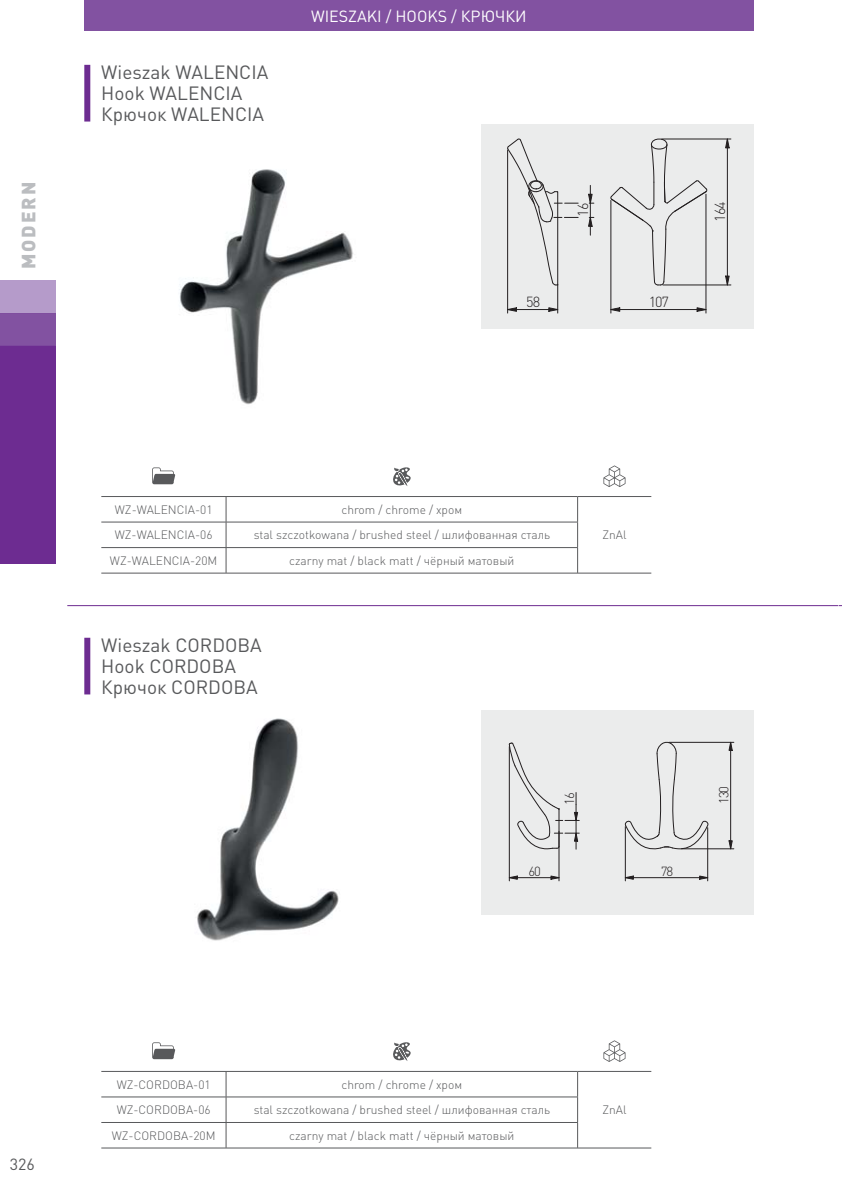
<style>
.page{position:relative;width:842px;height:1191px;background:#fff}
.page>*{position:absolute;margin:0;border:0;box-sizing:border-box;transform-origin:0 0}
.t1{font:19px/21px "DIN Pro";color:#58595b}
.t2{font:900 19px "DIN Pro";letter-spacing:.1em;color:#bbbdc0}
.t3{font:16px "DIN Pro";color:#fff}
.t4{font:16px "DIN Pro";color:#58595b}
.t5{font:300 14.4px "DIN Pro";letter-spacing:-.075em;color:#231f20}
.t6{font:300 13px "DIN Pro";letter-spacing:-.07em;color:#231f20}
.t7{font:300 12px "DIN Pro";color:#58595b}
</style>
<div class="page">
<div style="left:84px;top:0;width:669px;height:31px;background:#8252a1"></div>
<div style="left:84px;top:65px;width:6px;height:56px;background:#6d2c91"></div>
<div style="left:84px;top:637px;width:6px;height:57px;background:#6d2c91"></div>
<hr style="left:67px;top:605px;width:771px;height:1px;background:#6d2c91">
<div style="left:0;top:346px;width:56px;height:218px;background:#6d2c91"></div>
<div style="left:0;top:313px;width:56px;height:33px;background:#8252a1"></div>
<div style="left:0;top:280px;width:56px;height:33px;background:#b59bca"></div>
<div style="left:481px;top:124px;width:272px;height:204px;background:#ebecec"></div>
<div style="left:481px;top:710px;width:272px;height:204px;background:#ebecec"></div>
<img style="left:179px;top:169px;width:174px;height:236px">
<svg style="left:610px;top:138px;width:97px;height:147px"></svg>
<svg style="left:588px;top:185px;width:6px;height:50px"></svg>
<svg style="left:725px;top:138px;width:4px;height:10px"></svg>
<svg style="left:725px;top:275px;width:4px;height:11px"></svg>
<hr style="left:727px;top:148px;width:1px;height:128px;background:#231f20">
<hr style="left:662px;top:139px;width:69px;height:1px;background:#231f20">
<hr style="left:663px;top:284px;width:68px;height:1px;background:#231f20">
<svg style="left:697px;top:307px;width:9px;height:5px"></svg>
<svg style="left:611px;top:307px;width:9px;height:5px"></svg>
<hr style="left:620px;top:309px;width:77px;height:1px;background:#231f20">
<hr style="left:610px;top:200px;width:1px;height:113px;background:#231f20">
<hr style="left:706px;top:194px;width:1px;height:119px;background:#231f20">
<svg style="left:507px;top:138px;width:71px;height:175px"></svg>
<hr style="left:507px;top:150px;width:1px;height:163px;background:#231f20">
<img style="left:197px;top:718px;width:142px;height:223px">
<svg style="left:625px;top:742px;width:83px;height:108px"></svg>
<svg style="left:509px;top:742px;width:70px;height:107px"></svg>
<svg style="left:508px;top:875px;width:10px;height:4px"></svg>
<svg style="left:551px;top:875px;width:8px;height:4px"></svg>
<hr style="left:517px;top:877px;width:34px;height:1px;background:#231f20">
<hr style="left:559px;top:831px;width:1px;height:49px;background:#231f20">
<hr style="left:509px;top:746px;width:1px;height:134px;background:#231f20">
<svg style="left:624px;top:875px;width:10px;height:4px"></svg>
<svg style="left:699px;top:875px;width:10px;height:4px"></svg>
<hr style="left:633px;top:877px;width:67px;height:1px;background:#231f20">
<hr style="left:707px;top:827px;width:1px;height:53px;background:#231f20">
<hr style="left:625px;top:826px;width:1px;height:54px;background:#231f20">
<svg style="left:729px;top:741px;width:4px;height:9px"></svg>
<svg style="left:729px;top:840px;width:4px;height:10px"></svg>
<hr style="left:730px;top:750px;width:1px;height:90px;background:#231f20">
<hr style="left:681px;top:848px;width:53px;height:1px;background:#231f20">
<hr style="left:669px;top:742px;width:65px;height:1px;background:#231f20">
<hr style="left:101px;top:496px;width:477px;height:1px;background:#58595b">
<hr style="left:578px;top:496px;width:73px;height:1px;background:#58595b">
<hr style="left:101px;top:521px;width:477px;height:1px;background:#58595b">
<hr style="left:101px;top:547px;width:477px;height:1px;background:#58595b">
<svg style="left:226px;top:497px;width:1px;height:75px"></svg>
<svg style="left:577px;top:497px;width:1px;height:75px"></svg>
<hr style="left:101px;top:572px;width:550px;height:1px;background:#58595b">
<svg style="left:152px;top:467px;width:23px;height:17px"></svg>
<svg style="left:393px;top:467px;width:18px;height:19px"></svg>
<svg style="left:603px;top:465px;width:22px;height:22px"></svg>
<hr style="left:101px;top:1071px;width:477px;height:1px;background:#58595b">
<hr style="left:578px;top:1071px;width:73px;height:1px;background:#58595b">
<hr style="left:101px;top:1096px;width:477px;height:1px;background:#58595b">
<hr style="left:101px;top:1122px;width:477px;height:1px;background:#58595b">
<svg style="left:226px;top:1072px;width:1px;height:75px"></svg>
<svg style="left:577px;top:1071px;width:1px;height:76px"></svg>
<hr style="left:101px;top:1147px;width:550px;height:1px;background:#58595b">
<svg style="left:152px;top:1042px;width:23px;height:17px"></svg>
<svg style="left:393px;top:1042px;width:18px;height:19px"></svg>
<svg style="left:603px;top:1040px;width:22px;height:21px"></svg>
<h1 class="t2" style="left:18px;top:269px;width:88px;rotate:-90deg">MODERN</h1>
<h1 class="t1" style="left:101px;top:64px;width:169px">Wieszak WALENCIA<br>Hook WALENCIA<br>Крючок WALENCIA</h1>
<h2 class="t3" style="left:311px;top:10px;width:217px">WIESZAKI / HOOKS / КРЮЧКИ</h2>
<p class="t5" style="left:578px;top:217px;width:15px;rotate:-90deg">16</p>
<p class="t5" style="left:715px;top:221px;width:22px;rotate:-90deg">164</p>
<p class="t5" style="left:526px;top:297px;width:15px">58</p>
<p class="t5" style="left:649px;top:297px;width:22px">107</p>
<p class="t7" style="left:115px;top:505px;width:99px">WZ-WALENCIA-01</p>
<p class="t7" style="left:341px;top:505px;width:122px">chrom / chrome / хром</p>
<p class="t7" style="left:115px;top:531px;width:99px">WZ-WALENCIA-06</p>
<p class="t7" style="left:254px;top:531px;width:298px">stal szczotkowana / brushed steel / шлифованная сталь</p>
<p class="t7" style="left:602px;top:531px;width:26px">ZnAl</p>
<p class="t7" style="left:110px;top:556px;width:109px">WZ-WALENCIA-20M</p>
<p class="t7" style="left:289px;top:556px;width:227px">czarny mat / black matt / чёрный матовый</p>
<h1 class="t1" style="left:101px;top:636px;width:162px">Wieszak CORDOBA<br>Hook CORDOBA<br>Крючок CORDOBA</h1>
<p class="t6" style="left:565px;top:805px;width:14px;rotate:-90deg">16</p>
<p class="t6" style="left:528px;top:866px;width:14px">60</p>
<p class="t6" style="left:661px;top:866px;width:14px">78</p>
<p class="t6" style="left:719px;top:804px;width:20px;rotate:-90deg">130</p>
<h2 class="t4" style="left:10px;top:1158px;width:27px">326</h2>
<p class="t7" style="left:117px;top:1080px;width:96px">WZ-CORDOBA-01</p>
<p class="t7" style="left:341px;top:1080px;width:122px">chrom / chrome / хром</p>
<p class="t7" style="left:117px;top:1105px;width:96px">WZ-CORDOBA-06</p>
<p class="t7" style="left:254px;top:1105px;width:298px">stal szczotkowana / brushed steel / шлифованная сталь</p>
<p class="t7" style="left:602px;top:1105px;width:26px">ZnAl</p>
<p class="t7" style="left:112px;top:1131px;width:105px">WZ-CORDOBA-20M</p>
<p class="t7" style="left:289px;top:1131px;width:227px">czarny mat / black matt / чёрный матовый</p>
</div>
